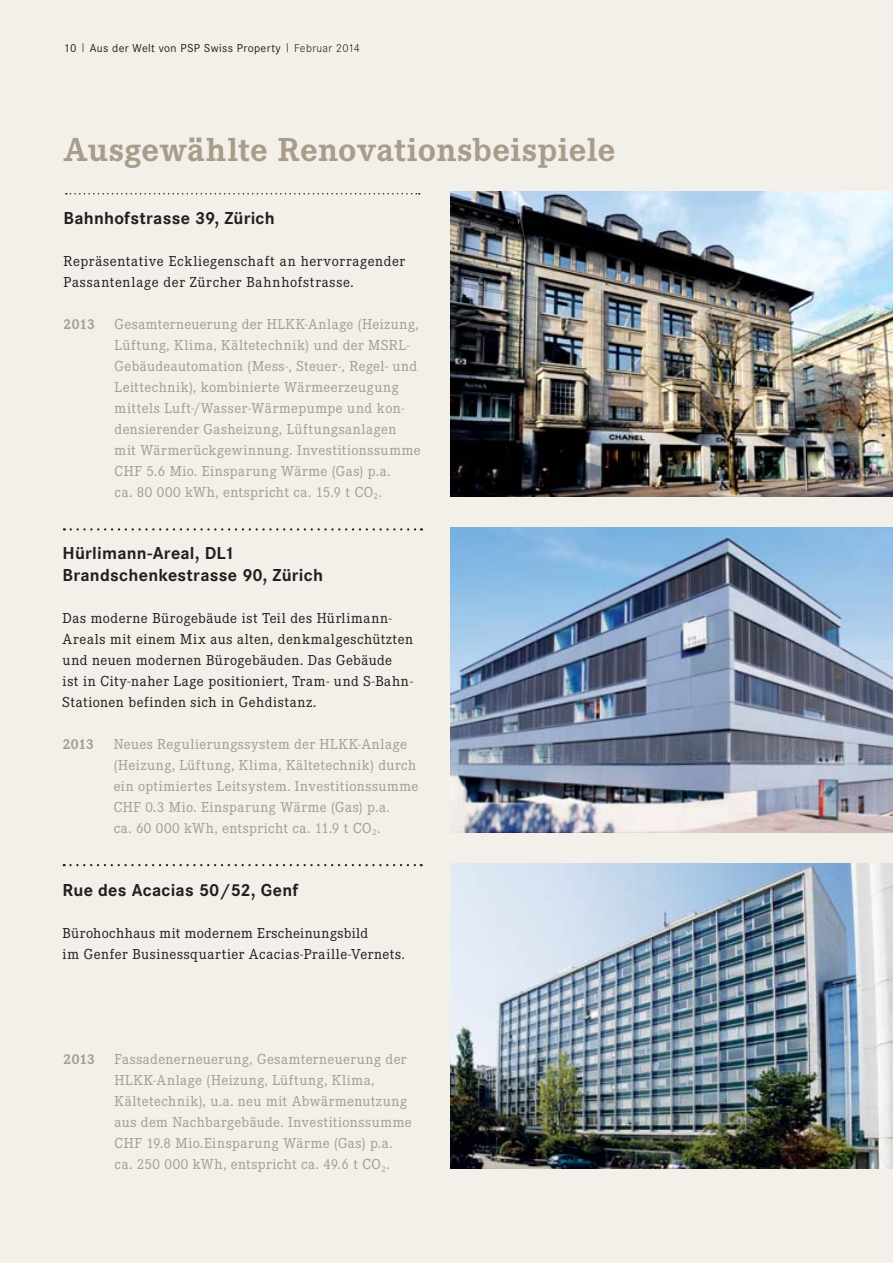
<style>
.page{position:relative;width:893px;height:1263px;background:#fff}
.page>*{position:absolute;margin:0;border:0;box-sizing:border-box;transform-origin:0 0}
.t1{font:700 34.5px "Corporate E";letter-spacing:.01em;color:#a89d8b}
.t2{font:700 18px/21.6px "Corporate S";letter-spacing:.015em;color:#231f20}
.t3{font:15px/21px "Corporate E";letter-spacing:.035em;color:#a89d8b}
.t4{font:15px/21px "Corporate E";letter-spacing:.035em;color:#231f20}
.t5{font:700 15px "Corporate E";letter-spacing:-.005em;color:#a89d8b}
.t6{font:12px "Corporate S";letter-spacing:.03em;color:#231f20}
.s1{font-weight:300;font-size:9px}
.s2{font-weight:300}
</style>
<div class="page">
<div style="left:0;top:0;width:892px;height:1263px;background:#f3efe9"></div>
<img style="left:451px;top:191px;width:441px;height:306px">
<img style="left:451px;top:527px;width:441px;height:306px">
<img style="left:451px;top:864px;width:441px;height:305px">
<svg style="left:66px;top:193px;width:353px;height:2px"></svg>
<svg style="left:71px;top:528px;width:351px;height:3px"></svg>
<svg style="left:64px;top:864px;width:357px;height:2px"></svg>
<p class="t6" style="left:64px;top:43px;width:298px">10 <span class="s1">|</span> Aus der Welt von PSP Swiss Property <span class="s1">|</span> <span class="s2">Februar 2014</span></p>
<h1 class="t1" style="left:64px;top:135px;width:553px">Ausgewählte Renovationsbeispiele</h1>
<p class="t2" style="left:64px;top:208px;width:213px">Bahnhofstrasse 39, Zürich</p>
<p class="t4" style="left:64px;top:251px;width:343px">Repräsentative Eckliegenschaft an hervorragender<br>Passantenlage der Zürcher Bahnhofstrasse.</p>
<p class="t5" style="left:64px;top:318px;width:33px">2013</p>
<p class="t3" style="left:115px;top:314px;width:307px">Gesamterneuerung der HLKK-Anlage (Heizung, Lüftung, Klima, Kältetechnik) und der MSRL-Gebäudeautomation (Mess-, Steuer-, Regel- und Leittechnik), kombinierte Wärmeerzeugung mittels Luft-/Wasser-Wärmepumpe und kon&shy;densierender Gasheizung, Lüftungsanlagen mit Wärmerückgewinnung. Investitionssumme CHF 5.6 Mio. Einsparung Wärme (Gas) p.a.<br>ca. 80 000 kWh, entspricht ca. 15.9 t CO<sub>2</sub>.</p>
<p class="t2" style="left:63px;top:544px;width:262px">Hürlimann-Areal, DL1<br>Brandschenkestrasse 90, Zürich</p>
<p class="t4" style="left:63px;top:608px;width:352px">Das moderne Bürogebäude ist Teil des Hürlimann-Areals mit einem Mix aus alten, denkmalgeschützten und neuen modernen Bürogebäuden. Das Gebäude<br>ist in City-naher Lage positioniert, Tram- und S-Bahn-Stationen befinden sich in Gehdistanz.</p>
<p class="t5" style="left:63px;top:738px;width:33px">2013</p>
<p class="t3" style="left:114px;top:734px;width:306px">Neues Regulierungssystem der HLKK-Anlage (Heizung, Lüftung, Klima, Kältetechnik) durch ein optimiertes Leitsystem. Investitionssumme CHF 0.3 Mio. Einsparung Wärme (Gas) p.a.<br>ca. 60 000 kWh, entspricht ca. 11.9 t CO<sub>2</sub>.</p>
<p class="t2" style="left:63px;top:881px;width:237px">Rue des Acacias 50/52, Genf</p>
<p class="t4" style="left:63px;top:923px;width:344px">Bürohochhaus mit modernem Erscheinungsbild<br>im Genfer Businessquartier Acacias-Praille-Vernets.</p>
<p class="t5" style="left:64px;top:1053px;width:33px">2013</p>
<p class="t3" style="left:115px;top:1050px;width:298px">Fassadenerneuerung, Gesamterneuerung der HLKK-Anlage (Heizung, Lüftung, Klima, Kältetechnik), u.a. neu mit Abwärmenutzung aus dem Nachbargebäude. Investitionssumme CHF 19.8 Mio.Einsparung Wärme (Gas) p.a. ca. 250 000 kWh, entspricht ca. 49.6 t CO<sub>2</sub>.</p>
</div>
